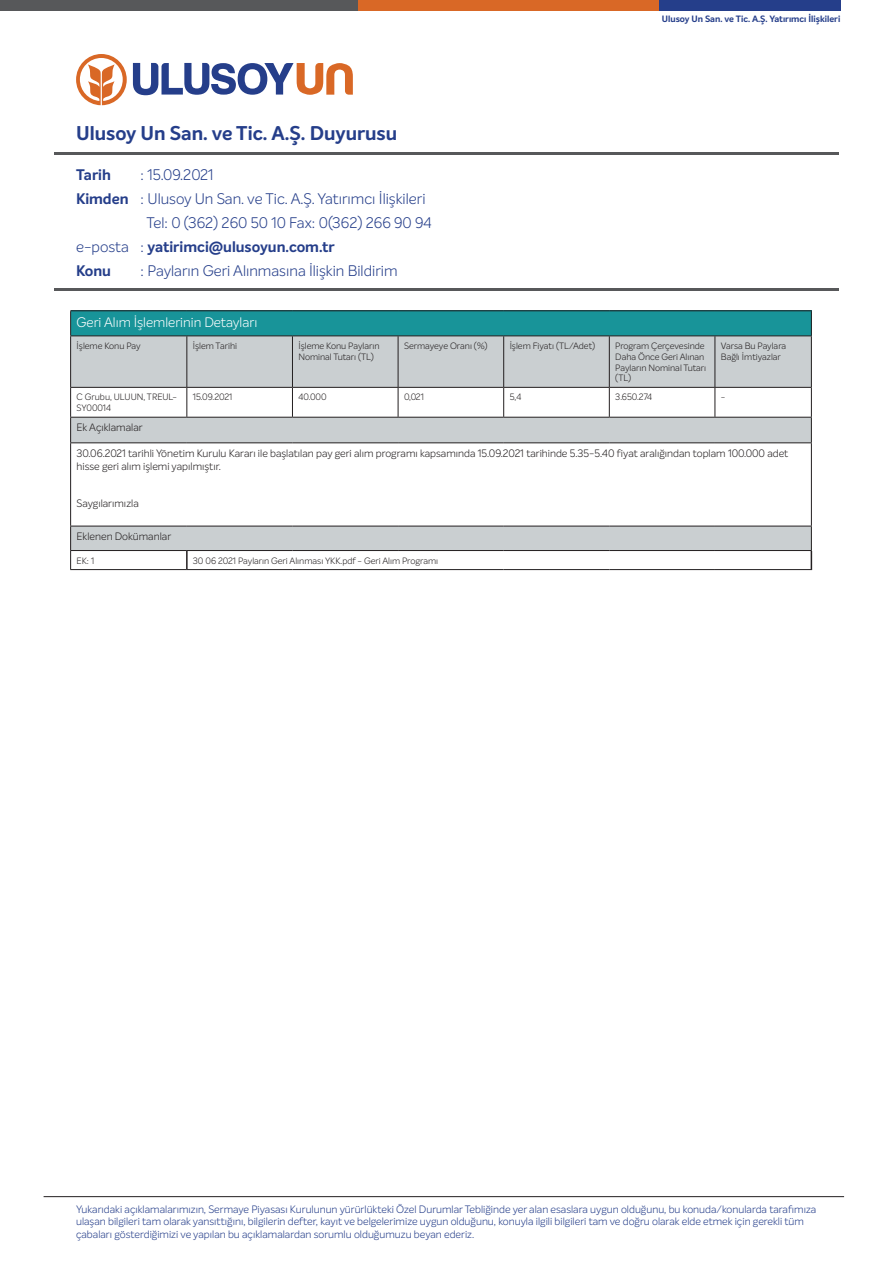
<style>
.page{position:relative;width:893px;height:1263px;background:#fff}
.page>*{position:absolute;margin:0;border:0;box-sizing:border-box;transform-origin:0 0}
.t1{font:700 19.5px "Intelo";color:#253e8a}
.t2{font:300 15px "Intelo";color:#253e8a}
.t3{font:700 15px "Intelo";color:#253e8a}
.t4{font:300 13.5px "Intelo";color:#fff}
.t5{font:300 10.5px/12.6px "Intelo";color:#253e8a}
.t6{font:300 10.5px/12.6px "Intelo";color:#231f20}
.t7{font:300 9px/10.8px "Intelo";color:#231f20}
.t8{font:700 9px "Intelo";color:#253e8a}
.s1{font-weight:700}
.s2{font-weight:300}
</style>
<div class="page">
<div style="left:659px;top:0;width:181px;height:11px;background:#253e8a"></div>
<div style="left:358px;top:0;width:301px;height:11px;background:#d96826"></div>
<div style="left:0;top:0;width:358px;height:11px;background:#57585a"></div>
<hr style="left:54px;top:288px;width:85px;height:3px;background:#57585a">
<hr style="left:754px;top:288px;width:85px;height:3px;background:#57585a">
<hr style="left:139px;top:288px;width:141px;height:3px;background:#57585a">
<hr style="left:613px;top:288px;width:141px;height:3px;background:#57585a">
<hr style="left:280px;top:288px;width:166px;height:3px;background:#57585a">
<hr style="left:446px;top:288px;width:167px;height:3px;background:#57585a">
<hr style="left:54px;top:153px;width:85px;height:2px;background:#57585a">
<hr style="left:754px;top:153px;width:85px;height:2px;background:#57585a">
<hr style="left:139px;top:153px;width:141px;height:2px;background:#57585a">
<hr style="left:613px;top:153px;width:141px;height:2px;background:#57585a">
<hr style="left:280px;top:153px;width:166px;height:2px;background:#57585a">
<hr style="left:446px;top:153px;width:167px;height:2px;background:#57585a">
<svg style="left:76px;top:54px;width:51px;height:51px"></svg>
<svg style="left:133px;top:63px;width:220px;height:32px"></svg>
<hr style="left:44px;top:1196px;width:800px;height:1px;background:#231f20">
<div style="left:71px;top:311px;width:740px;height:25px;background:#189499"></div>
<svg style="left:71px;top:336px;width:740px;height:214px"></svg>
<hr style="left:70px;top:310px;width:117px;height:1px;background:#231f20">
<svg style="left:70px;top:311px;width:1px;height:24px"></svg>
<hr style="left:187px;top:310px;width:105px;height:1px;background:#231f20">
<hr style="left:292px;top:310px;width:106px;height:1px;background:#231f20">
<hr style="left:398px;top:310px;width:106px;height:1px;background:#231f20">
<hr style="left:504px;top:310px;width:105px;height:1px;background:#231f20">
<hr style="left:609px;top:310px;width:106px;height:1px;background:#231f20">
<hr style="left:715px;top:310px;width:97px;height:1px;background:#231f20">
<svg style="left:811px;top:311px;width:1px;height:24px"></svg>
<hr style="left:70px;top:443px;width:1px;height:83px;background:#231f20">
<hr style="left:811px;top:443px;width:1px;height:83px;background:#231f20">
<svg style="left:186px;top:551px;width:2px;height:18px"></svg>
<hr style="left:70px;top:569px;width:117px;height:1px;background:#231f20">
<hr style="left:187px;top:569px;width:105px;height:1px;background:#231f20">
<hr style="left:292px;top:569px;width:106px;height:1px;background:#231f20">
<hr style="left:398px;top:569px;width:106px;height:1px;background:#231f20">
<hr style="left:504px;top:569px;width:105px;height:1px;background:#231f20">
<hr style="left:609px;top:569px;width:106px;height:1px;background:#231f20">
<hr style="left:715px;top:569px;width:97px;height:1px;background:#231f20">
<svg style="left:70px;top:388px;width:1px;height:54px"></svg>
<hr style="left:70px;top:442px;width:117px;height:1px;background:#231f20">
<hr style="left:187px;top:442px;width:105px;height:1px;background:#231f20">
<hr style="left:292px;top:442px;width:106px;height:1px;background:#231f20">
<hr style="left:398px;top:442px;width:106px;height:1px;background:#231f20">
<hr style="left:504px;top:442px;width:105px;height:1px;background:#231f20">
<hr style="left:609px;top:442px;width:106px;height:1px;background:#231f20">
<hr style="left:715px;top:442px;width:97px;height:1px;background:#231f20">
<svg style="left:70px;top:527px;width:1px;height:42px"></svg>
<hr style="left:70px;top:526px;width:117px;height:1px;background:#231f20">
<hr style="left:187px;top:526px;width:105px;height:1px;background:#231f20">
<hr style="left:292px;top:526px;width:106px;height:1px;background:#231f20">
<hr style="left:398px;top:526px;width:106px;height:1px;background:#231f20">
<hr style="left:504px;top:526px;width:105px;height:1px;background:#231f20">
<hr style="left:609px;top:526px;width:106px;height:1px;background:#231f20">
<hr style="left:715px;top:526px;width:97px;height:1px;background:#231f20">
<svg style="left:811px;top:526px;width:1px;height:43px"></svg>
<hr style="left:70px;top:550px;width:117px;height:1px;background:#231f20">
<hr style="left:187px;top:550px;width:105px;height:1px;background:#231f20">
<hr style="left:292px;top:550px;width:106px;height:1px;background:#231f20">
<hr style="left:398px;top:550px;width:106px;height:1px;background:#231f20">
<hr style="left:504px;top:550px;width:105px;height:1px;background:#231f20">
<hr style="left:609px;top:550px;width:106px;height:1px;background:#231f20">
<hr style="left:715px;top:550px;width:97px;height:1px;background:#231f20">
<svg style="left:186px;top:388px;width:1px;height:29px"></svg>
<svg style="left:292px;top:388px;width:1px;height:29px"></svg>
<hr style="left:70px;top:336px;width:1px;height:51px;background:#231f20">
<svg style="left:398px;top:388px;width:1px;height:29px"></svg>
<svg style="left:503px;top:388px;width:1px;height:29px"></svg>
<svg style="left:609px;top:388px;width:1px;height:29px"></svg>
<svg style="left:715px;top:388px;width:1px;height:29px"></svg>
<svg style="left:811px;top:388px;width:1px;height:54px"></svg>
<hr style="left:70px;top:417px;width:117px;height:1px;background:#231f20">
<hr style="left:187px;top:417px;width:105px;height:1px;background:#231f20">
<hr style="left:70px;top:335px;width:117px;height:1px;background:#231f20">
<hr style="left:292px;top:417px;width:106px;height:1px;background:#231f20">
<hr style="left:187px;top:335px;width:105px;height:1px;background:#231f20">
<hr style="left:398px;top:417px;width:106px;height:1px;background:#231f20">
<hr style="left:292px;top:335px;width:106px;height:1px;background:#231f20">
<hr style="left:504px;top:417px;width:105px;height:1px;background:#231f20">
<hr style="left:398px;top:335px;width:106px;height:1px;background:#231f20">
<hr style="left:609px;top:417px;width:106px;height:1px;background:#231f20">
<hr style="left:504px;top:335px;width:105px;height:1px;background:#231f20">
<hr style="left:715px;top:417px;width:97px;height:1px;background:#231f20">
<hr style="left:609px;top:335px;width:106px;height:1px;background:#231f20">
<hr style="left:715px;top:335px;width:97px;height:1px;background:#231f20">
<hr style="left:186px;top:336px;width:1px;height:51px;background:#231f20">
<hr style="left:292px;top:336px;width:1px;height:51px;background:#231f20">
<hr style="left:398px;top:336px;width:1px;height:51px;background:#231f20">
<hr style="left:503px;top:336px;width:1px;height:51px;background:#231f20">
<hr style="left:609px;top:336px;width:1px;height:51px;background:#231f20">
<hr style="left:715px;top:336px;width:1px;height:51px;background:#231f20">
<hr style="left:811px;top:336px;width:1px;height:51px;background:#231f20">
<hr style="left:70px;top:387px;width:117px;height:1px;background:#231f20">
<hr style="left:187px;top:387px;width:105px;height:1px;background:#231f20">
<hr style="left:292px;top:387px;width:106px;height:1px;background:#231f20">
<hr style="left:398px;top:387px;width:106px;height:1px;background:#231f20">
<hr style="left:504px;top:387px;width:105px;height:1px;background:#231f20">
<hr style="left:609px;top:387px;width:106px;height:1px;background:#231f20">
<hr style="left:715px;top:387px;width:97px;height:1px;background:#231f20">
<p class="t1" style="left:76px;top:120px;width:323px">Ulusoy Un San. ve Tic. A.Ş. Duyurusu</p>
<p class="t3" style="left:76px;top:165px;width:36px">Tarih</p>
<p class="t2" style="left:141px;top:165px;width:74px">: 15.09.2021</p>
<p class="t2" style="left:76px;top:189px;width:351px"><span class="s1">Kimden</span> : Ulusoy Un San. ve Tic. A.Ş. Yatırımcı İlişkileri</p>
<p class="t2" style="left:147px;top:213px;width:287px">Tel: 0 (362) 260 50 10 Fax: 0(362) 266 90 94</p>
<p class="t3" style="left:76px;top:237px;width:260px"><span class="s2">e-posta :</span> yatirimci@ulusoyun.com.tr</p>
<p class="t3" style="left:76px;top:261px;width:36px">Konu</p>
<p class="t2" style="left:141px;top:261px;width:258px">: Payların Geri Alınmasına İlişkin Bildirim</p>
<p class="t8" style="left:662px;top:13px;width:180px">Ulusoy Un San. ve Tic. A.Ş. Yatırımcı İlişkileri</p>
<p class="t4" style="left:77px;top:314px;width:182px">Geri Alım İşlemlerinin Detayları</p>
<p class="t7" style="left:77px;top:340px;width:66px">İşleme Konu Pay</p>
<p class="t7" style="left:193px;top:340px;width:46px">İşlem Tarihi</p>
<p class="t7" style="left:298px;top:340px;width:83px">İşleme Konu Payların<br>Nominal Tutarı (TL)</p>
<p class="t7" style="left:404px;top:340px;width:85px">Sermayeye Oranı (%)</p>
<p class="t7" style="left:510px;top:340px;width:87px">İşlem Fiyatı (TL/Adet)</p>
<p class="t7" style="left:615px;top:340px;width:92px">Program Çerçevesinde<br>Daha Önce Geri Alınan<br>Payların Nominal Tutarı (TL)</p>
<p class="t7" style="left:721px;top:340px;width:67px">Varsa Bu Paylara<br>Bağlı İmtiyazlar</p>
<p class="t7" style="left:77px;top:392px;width:102px">C Grubu, ULUUN, TREUL-<br>SY00014</p>
<p class="t7" style="left:193px;top:392px;width:41px">15.09.2021</p>
<p class="t7" style="left:298px;top:392px;width:30px">40.000</p>
<p class="t7" style="left:404px;top:392px;width:21px">0,021</p>
<p class="t7" style="left:510px;top:392px;width:13px">5,4</p>
<p class="t7" style="left:615px;top:392px;width:38px">3.650.274</p>
<p class="t7" style="left:721px;top:392px;width:6px">-</p>
<p class="t6" style="left:77px;top:421px;width:68px">Ek Açıklamalar</p>
<p class="t6" style="left:77px;top:447px;width:713px">30.06.2021 tarihli Yönetim Kurulu Kararı ile başlatılan pay geri alım programı kapsamında 15.09.2021 tarihinde 5.35-5.40 fiyat aralığından toplam 100.000 adet hisse geri alım işlemi yapılmıştır.</p>
<p class="t6" style="left:77px;top:497px;width:64px">Saygılarımızla</p>
<p class="t6" style="left:77px;top:530px;width:96px">Eklenen Dokümanlar</p>
<p class="t7" style="left:77px;top:555px;width:19px">EK: 1</p>
<p class="t7" style="left:193px;top:555px;width:247px">30 06 2021 Payların Geri Alınması YKK.pdf - Geri Alım Programı</p>
<p class="t5" style="left:76px;top:1203px;width:742px">Yukarıdaki açıklamalarımızın, Sermaye Piyasası Kurulunun yürürlükteki Özel Durumlar Tebliğinde yer alan esaslara uygun olduğunu, bu konuda/konularda tarafımıza ulaşan bilgileri tam olarak yansıttığını, bilgilerin defter, kayıt ve belgelerimize uygun olduğunu, konuyla ilgili bilgileri tam ve doğru olarak elde etmek için gerekli tüm çabaları gösterdiğimizi ve yapılan bu açıklamalardan sorumlu olduğumuzu beyan ederiz.</p>
</div>
